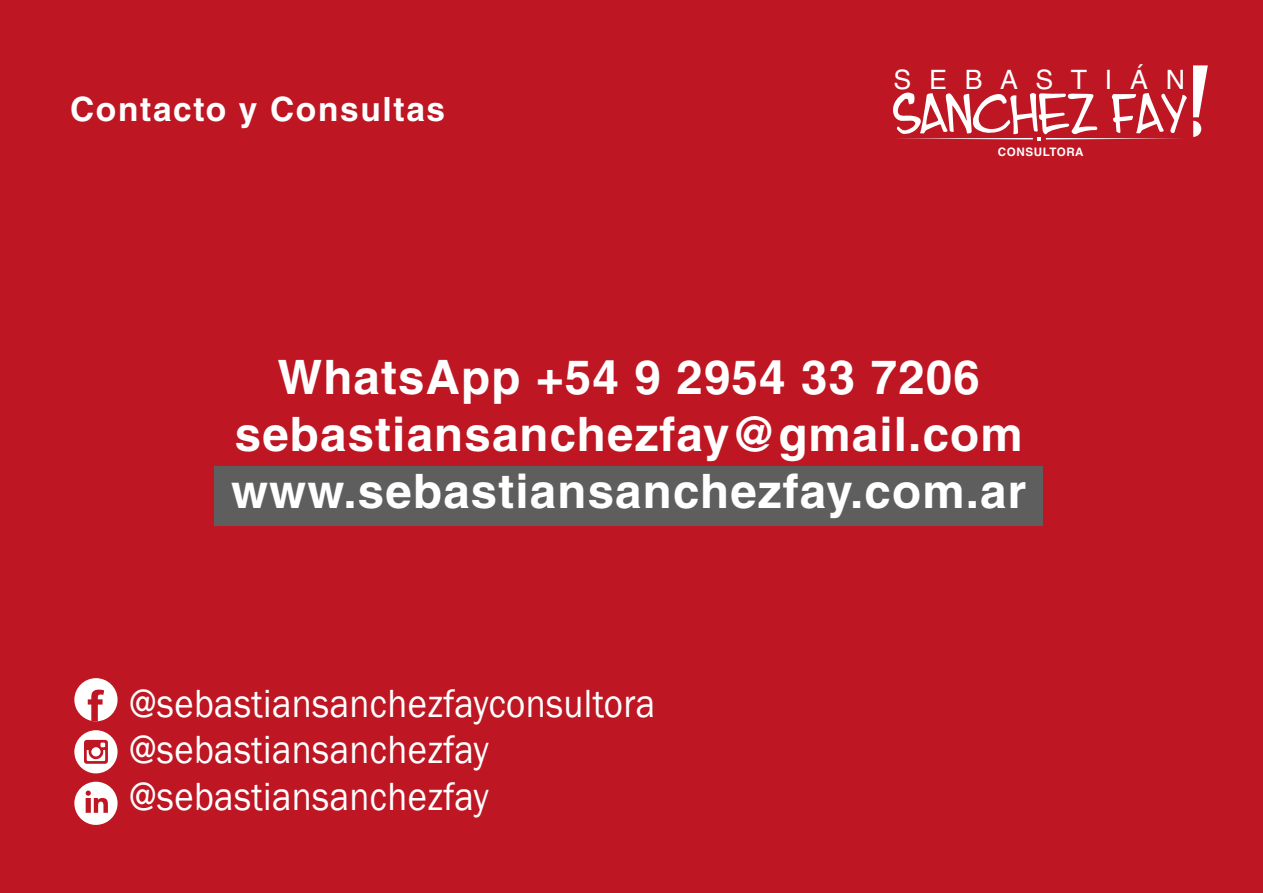
<style>
.page{position:relative;width:1263px;height:893px;background:#be1622}
.page>*{position:absolute;margin:0;border:0;box-sizing:border-box;transform-origin:0 0}
.t1{font:700 47.4px/57px "Helvetica LT Std";letter-spacing:.025em;color:#fff;text-align:center}
.t2{font:40.35px/46.7px "Franklin Gothic";letter-spacing:.01em;color:#fff;scale:.91 1}
.t3{font:700 33.45px "Helvetica LT Std";letter-spacing:.05em;color:#fff}
.t4{font:26.7px "Helvetica LT Std";letter-spacing:.67em;color:#fff}
.t5{font:700 11.7px "Helvetica LT Std";letter-spacing:.05em;color:#fff}
</style>
<div class="page">
<div style="left:214px;top:466px;width:828px;height:59px;background:#5e5e5e"></div>
<svg style="left:74px;top:678px;width:44px;height:43px"></svg>
<svg style="left:74px;top:730px;width:44px;height:43px"></svg>
<svg style="left:74px;top:782px;width:44px;height:43px"></svg>
<svg style="left:1193px;top:65px;width:15px;height:72px"></svg>
<svg style="left:893px;top:92px;width:294px;height:48px"></svg>
<p class="t3" style="left:70px;top:89px;width:377px">Contacto y Consultas</p>
<p class="t4" style="left:893px;top:64px;width:293px">SEBASTIÁN</p>
<p class="t5" style="left:998px;top:144px;width:87px">CONSULTORA</p>
<p class="t1" style="left:231px;top:348px;width:797px">WhatsApp +54 9 2954 33 7206 sebastiansanchezfay@gmail.com www.sebastiansanchezfay.com.ar</p>
<p class="t2" style="left:129px;top:681px;width:580px">@sebastiansanchezfayconsultora @sebastiansanchezfay @sebastiansanchezfay</p>
</div>
